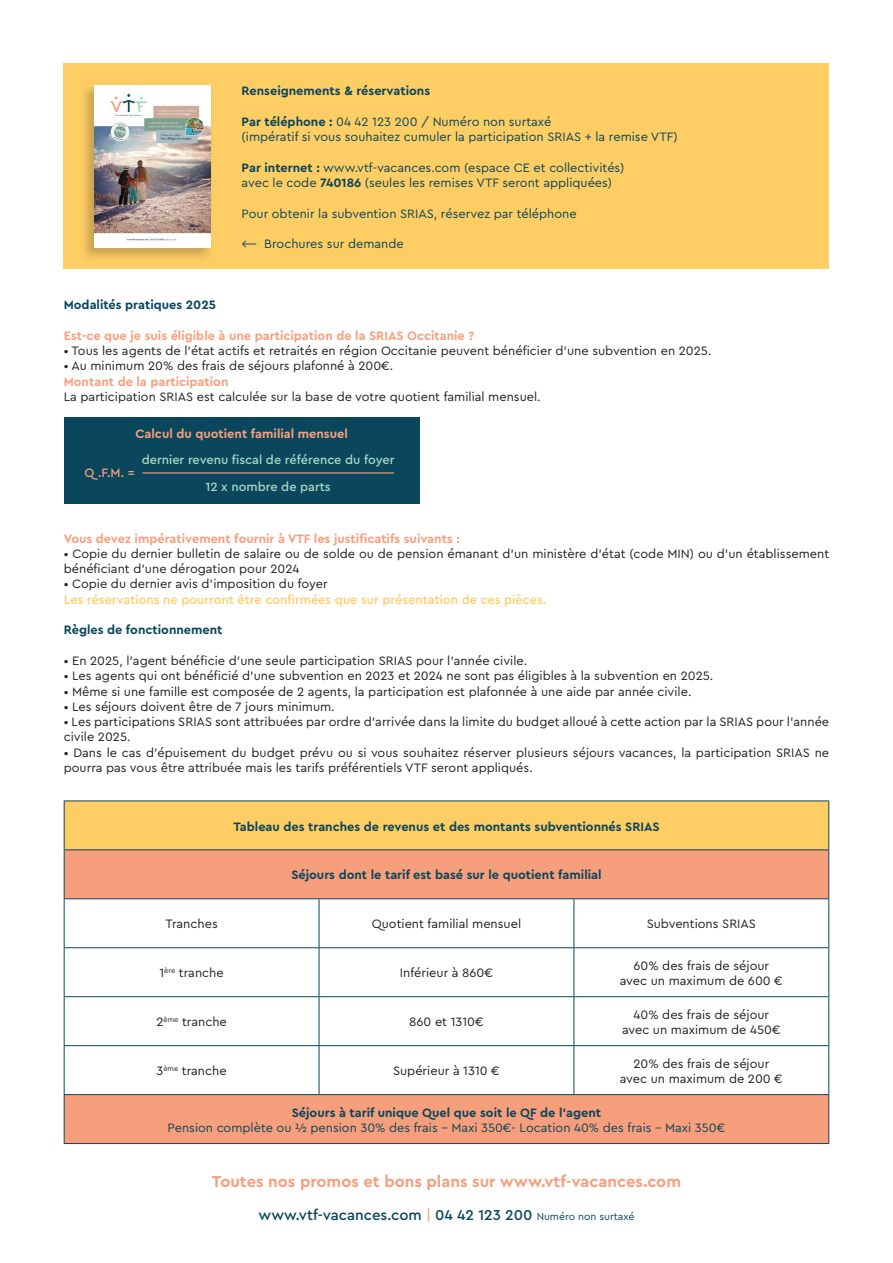
<style>
.page{position:relative;width:893px;height:1263px;background:#fff}
.page>*{position:absolute;margin:0;border:0;box-sizing:border-box;transform-origin:0 0}
.t1{font:700 16.5px "Cera PRO";color:#f79f7d}
.t2{font:500 15px "Cera PRO";color:#0a465c}
.t3{font:12.75px/15.3px "Cera PRO";color:#231f20}
.t4{font:12.75px/15.3px "Cera PRO";color:#0a465c}
.t5{font:700 12.75px "Cera PRO";color:#0a465c}
.t6{font:700 12.75px "Cera PRO";color:#f79f7d}
.t7{font:500 12.75px "Cera PRO";color:#fecd64}
.t8{font:500 12.75px/27px "Cera PRO";color:#a8d6bf;text-align:center}
.t9{font:500 12.75px "Cera PRO";color:#f79f7d}
.s1{font-weight:700}
.s2{color:#f79f7d}
.s3{font-weight:400;font-size:10.5px}
</style>
<div class="page">
<div style="left:64px;top:64px;width:765px;height:205px;background:#fecd64"></div>
<div style="left:64px;top:417px;width:355px;height:87px;background:#0a465c"></div>
<hr style="left:142px;top:472px;width:252px;height:1px;background:#f79f7d">
<div style="left:64px;top:801px;width:765px;height:49px;background:#fecd64"></div>
<svg style="left:65px;top:850px;width:763px;height:293px"></svg>
<hr style="left:64px;top:801px;width:1px;height:48px;background:#0a465c">
<hr style="left:64px;top:849px;width:255px;height:1px;background:#0a465c">
<hr style="left:64px;top:850px;width:1px;height:48px;background:#0a465c">
<hr style="left:319px;top:849px;width:255px;height:1px;background:#0a465c">
<hr style="left:574px;top:849px;width:255px;height:1px;background:#0a465c">
<hr style="left:64px;top:898px;width:255px;height:1px;background:#0a465c">
<hr style="left:64px;top:899px;width:1px;height:48px;background:#0a465c">
<hr style="left:319px;top:898px;width:255px;height:1px;background:#0a465c">
<hr style="left:319px;top:899px;width:1px;height:48px;background:#0a465c">
<hr style="left:574px;top:898px;width:255px;height:1px;background:#0a465c">
<hr style="left:64px;top:947px;width:255px;height:1px;background:#0a465c">
<hr style="left:64px;top:948px;width:1px;height:48px;background:#0a465c">
<hr style="left:319px;top:947px;width:255px;height:1px;background:#0a465c">
<hr style="left:319px;top:948px;width:1px;height:48px;background:#0a465c">
<hr style="left:574px;top:947px;width:255px;height:1px;background:#0a465c">
<hr style="left:64px;top:996px;width:255px;height:1px;background:#0a465c">
<hr style="left:64px;top:997px;width:1px;height:48px;background:#0a465c">
<hr style="left:319px;top:996px;width:255px;height:1px;background:#0a465c">
<hr style="left:319px;top:997px;width:1px;height:48px;background:#0a465c">
<hr style="left:574px;top:996px;width:255px;height:1px;background:#0a465c">
<hr style="left:64px;top:1046px;width:1px;height:48px;background:#0a465c">
<hr style="left:319px;top:1046px;width:1px;height:48px;background:#0a465c">
<hr style="left:64px;top:1095px;width:1px;height:48px;background:#0a465c">
<hr style="left:64px;top:800px;width:255px;height:1px;background:#0a465c">
<hr style="left:319px;top:800px;width:255px;height:1px;background:#0a465c">
<hr style="left:574px;top:800px;width:255px;height:1px;background:#0a465c">
<hr style="left:828px;top:801px;width:1px;height:48px;background:#0a465c">
<hr style="left:828px;top:850px;width:1px;height:48px;background:#0a465c">
<hr style="left:574px;top:899px;width:1px;height:48px;background:#0a465c">
<hr style="left:828px;top:899px;width:1px;height:48px;background:#0a465c">
<hr style="left:574px;top:948px;width:1px;height:48px;background:#0a465c">
<hr style="left:828px;top:948px;width:1px;height:48px;background:#0a465c">
<hr style="left:574px;top:997px;width:1px;height:48px;background:#0a465c">
<hr style="left:828px;top:997px;width:1px;height:48px;background:#0a465c">
<hr style="left:64px;top:1045px;width:255px;height:1px;background:#0a465c">
<hr style="left:319px;top:1045px;width:255px;height:1px;background:#0a465c">
<hr style="left:574px;top:1045px;width:255px;height:1px;background:#0a465c">
<hr style="left:574px;top:1046px;width:1px;height:48px;background:#0a465c">
<hr style="left:828px;top:1046px;width:1px;height:48px;background:#0a465c">
<hr style="left:64px;top:1094px;width:255px;height:1px;background:#0a465c">
<hr style="left:319px;top:1094px;width:255px;height:1px;background:#0a465c">
<hr style="left:574px;top:1094px;width:255px;height:1px;background:#0a465c">
<hr style="left:828px;top:1095px;width:1px;height:48px;background:#0a465c">
<hr style="left:64px;top:1143px;width:255px;height:1px;background:#0a465c">
<hr style="left:319px;top:1143px;width:255px;height:1px;background:#0a465c">
<hr style="left:574px;top:1143px;width:255px;height:1px;background:#0a465c">
<img style="left:94px;top:85px;width:117px;height:163px">
<p class="t5" style="left:242px;top:83px;width:190px">Renseignements &amp; réservations</p>
<p class="t4" style="left:242px;top:113px;width:438px"><span class="s1">Par téléphone :</span> 04 42 123 200 / Numéro non surtaxé<br>(impératif si vous souhaitez cumuler la participation SRIAS + la remise VTF)</p>
<p class="t4" style="left:242px;top:159px;width:384px"><span class="s1">Par internet :</span> www.vtf-vacances.com (espace CE et collectivités) avec le code <span class="s1">740186</span> (seules les remises VTF seront appliquées)</p>
<p class="t4" style="left:242px;top:205px;width:336px">Pour obtenir la subvention SRIAS, réservez par téléphone</p>
<p class="t4" style="left:242px;top:236px;width:164px">⟵ Brochures sur demande</p>
<p class="t5" style="left:64px;top:296px;width:154px">Modalités pratiques 2025</p>
<p class="t6" style="left:64px;top:327px;width:412px">Est-ce que je suis éligible à une participation de la SRIAS Occitanie ?</p>
<p class="t3" style="left:64px;top:342px;width:649px">• Tous les agents de l’état actifs et retraités en région Occitanie peuvent bénéficier d’une subvention en 2025.</p>
<p class="t3" style="left:64px;top:358px;width:331px">• Au minimum 20% des frais de séjours plafonné à 200€.</p>
<p class="t6" style="left:64px;top:373px;width:166px">Montant de la participation</p>
<p class="t3" style="left:64px;top:388px;width:478px">La participation SRIAS est calculée sur la base de votre quotient familial mensuel.</p>
<p class="t6" style="left:135px;top:425px;width:214px">Calcul du quotient familial mensuel</p>
<p class="t8" style="left:142px;top:446px;width:254px">dernier revenu fiscal de référence du foyer<br>12 x nombre de parts</p>
<p class="t9" style="left:85px;top:464px;width:52px">Q .F.M. =</p>
<p class="t6" style="left:64px;top:530px;width:398px">Vous devez impérativement fournir à VTF les justificatifs suivants :</p>
<p class="t3" style="left:64px;top:545px;width:767px">• Copie du dernier bulletin de salaire ou de solde ou de pension émanant d’un ministère d’état (code MIN) ou d’un établissement bénéficiant d’une dérogation pour 2024</p>
<p class="t3" style="left:64px;top:576px;width:265px">• Copie du dernier avis d’imposition du foyer</p>
<p class="t7" style="left:64px;top:591px;width:484px">Les réservations ne pourront être confirmées que sur présentation de ces pièces.</p>
<p class="t5" style="left:64px;top:621px;width:160px">Règles de fonctionnement</p>
<p class="t3" style="left:64px;top:652px;width:465px">• En 2025, l’agent bénéficie d’une seule participation SRIAS pour l’année civile.</p>
<p class="t3" style="left:64px;top:668px;width:651px">• Les agents qui ont bénéficié d'une subvention en 2023 et 2024 ne sont pas éligibles à la subvention en 2025.</p>
<p class="t3" style="left:64px;top:683px;width:629px">• Même si une famille est composée de 2 agents, la participation est plafonnée à une aide par année civile.</p>
<p class="t3" style="left:64px;top:698px;width:272px">• Les séjours doivent être de 7 jours minimum.</p>
<p class="t3" style="left:64px;top:714px;width:767px">• Les participations SRIAS sont attribuées par ordre d’arrivée dans la limite du budget alloué à cette action par la SRIAS pour l’année civile 2025.</p>
<p class="t3" style="left:64px;top:744px;width:767px">• Dans le cas d’épuisement du budget prévu ou si vous souhaitez réserver plusieurs séjours vacances, la participation SRIAS ne pourra pas vous être attribuée mais les tarifs préférentiels VTF seront appliqués.</p>
<p class="t5" style="left:233px;top:818px;width:428px">Tableau des tranches de revenus et des montants subventionnés SRIAS</p>
<p class="t5" style="left:291px;top:867px;width:312px">Séjours dont le tarif est basé sur le quotient familial</p>
<p class="t3" style="left:165px;top:916px;width:54px">Tranches</p>
<p class="t3" style="left:372px;top:916px;width:151px">Quotient familial mensuel</p>
<p class="t3" style="left:647px;top:916px;width:111px">Subventions SRIAS</p>
<p class="t3" style="left:159px;top:965px;width:66px">1<sup>ère</sup> tranche</p>
<p class="t3" style="left:400px;top:965px;width:95px">Inférieur à 860€</p>
<p class="t3" style="left:620px;top:957px;width:165px;text-align:center">60% des frais de séjour avec un maximum de 600 €</p>
<p class="t3" style="left:156px;top:1014px;width:72px">2<sup>ème</sup> tranche</p>
<p class="t3" style="left:409px;top:1014px;width:76px">860 et 1310€</p>
<p class="t3" style="left:622px;top:1006px;width:160px;text-align:center">40% des frais de séjour avec un maximum de 450€</p>
<p class="t3" style="left:156px;top:1063px;width:72px">3<sup>ème</sup> tranche</p>
<p class="t3" style="left:393px;top:1063px;width:108px">Supérieur à 1310 €</p>
<p class="t3" style="left:620px;top:1055px;width:165px;text-align:center">20% des frais de séjour avec un maximum de 200 €</p>
<p class="t5" style="left:292px;top:1104px;width:311px">Séjours à tarif unique Quel que soit le QF de l’agent</p>
<p class="t4" style="left:168px;top:1119px;width:559px">Pension complète ou ½ pension 30% des frais – Maxi 350€- Location 40% des frais – Maxi 350€</p>
<p class="t1" style="left:212px;top:1170px;width:471px">Toutes nos promos et bons plans sur www.vtf-vacances.com</p>
<p class="t2" style="left:259px;top:1205px;width:377px">www.vtf-vacances.com <span class="s2">|</span> 04 42 123 200 <span class="s3">Numéro non surtaxé</span></p>
</div>
